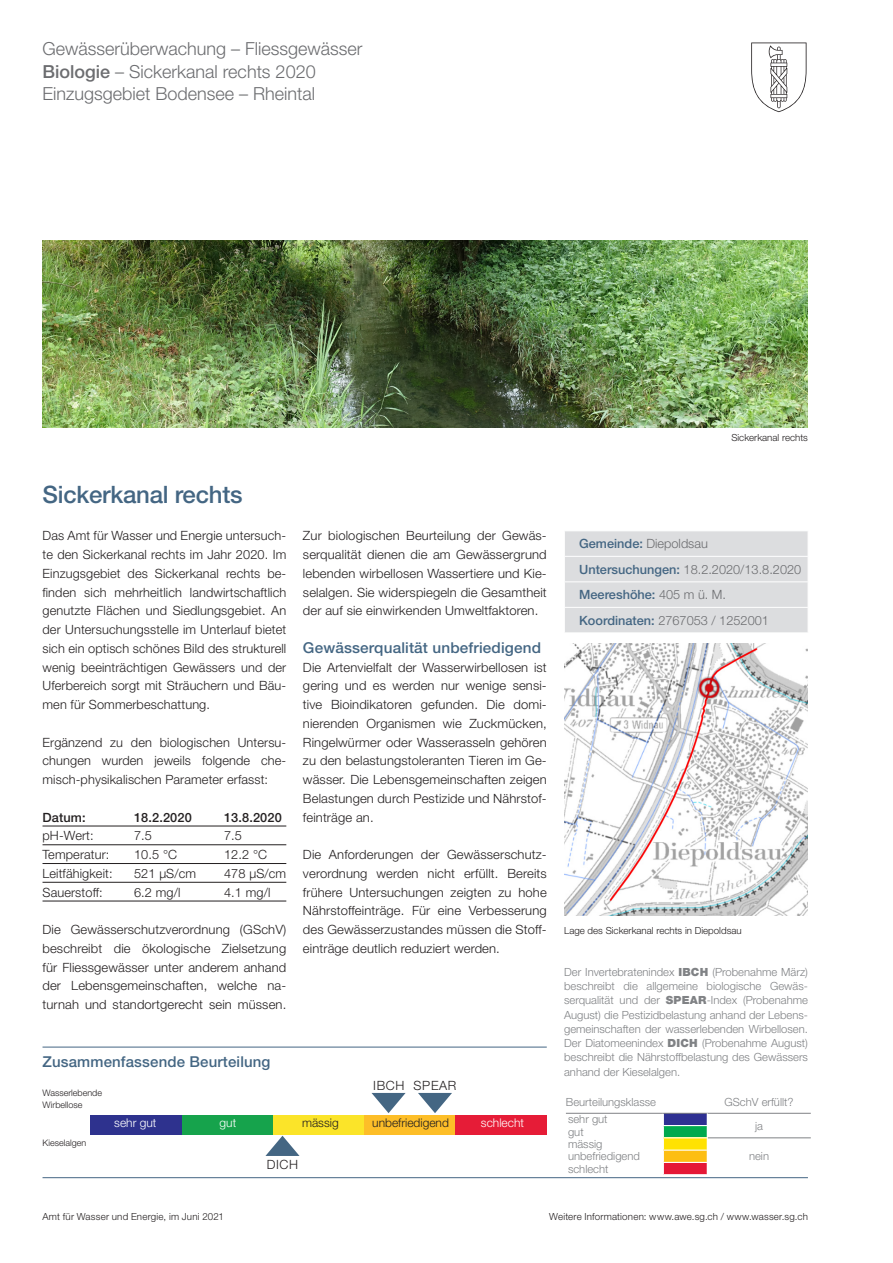
<style>
.page{position:relative;width:893px;height:1263px;background:#fff}
.page>*{position:absolute;margin:0;border:0;box-sizing:border-box;transform-origin:0 0}
.t1{font:500 24px "Helvetica Neue LT Std";letter-spacing:-.01em;color:#446683}
.t2{font:300 18px "Helvetica Neue LT Std";color:#6c6d70}
.t3{font:500 15px "Helvetica Neue LT Std";letter-spacing:.01em;color:#446683}
.t4{font:300 12.75px/18.8px "Helvetica Neue LT Std";letter-spacing:.01em;color:#231f20;text-align:justify}
.t5{font:300 12.75px "Helvetica Neue LT Std";color:#6c6d70}
.t6{font:500 12.75px "Helvetica Neue LT Std";letter-spacing:.01em;color:#231f20}
.t7{font:500 12.75px "Helvetica Neue LT Std";color:#446683}
.t8{font:300 12px "Helvetica Neue LT Std";color:#231f20}
.t9{font:300 12px "Helvetica Neue LT Std";color:#fff}
.t10{font:300 11.25px/14.2px "Helvetica Neue LT Std";color:#808285;text-align:justify}
.t11{font:300 9.75px "Helvetica Neue LT Std";letter-spacing:.01em;color:#231f20}
.t12{font:300 9px "Helvetica Neue LT Std";color:#231f20}
.s1{font-weight:500}
.s2{font-weight:500;color:#446683}
.s3{font-weight:300;color:#6c6d70}
.s4{font-weight:900}
</style>
<div class="page">
<hr style="left:43px;top:826px;width:243px;height:1px;background:#231f20">
<hr style="left:43px;top:844px;width:243px;height:1px;background:#231f20">
<hr style="left:43px;top:863px;width:243px;height:1px;background:#231f20">
<hr style="left:43px;top:882px;width:243px;height:1px;background:#231f20">
<hr style="left:43px;top:901px;width:243px;height:1px;background:#231f20">
<svg style="left:751px;top:43px;width:55px;height:69px"></svg>
<img style="left:43px;top:240px;width:765px;height:188px">
<img style="left:564px;top:644px;width:244px;height:271px">
<div style="left:565px;top:531px;width:243px;height:101px;background:#dcdddf"></div>
<div style="left:91px;top:1115px;width:91px;height:19px;background:#2e328e"></div>
<div style="left:182px;top:1115px;width:91px;height:19px;background:#16a34c"></div>
<div style="left:273px;top:1115px;width:91px;height:19px;background:#fbe429"></div>
<div style="left:364px;top:1115px;width:92px;height:19px;background:#fdbe28"></div>
<div style="left:456px;top:1115px;width:91px;height:19px;background:#e61c37"></div>
<hr style="left:43px;top:1047px;width:504px;height:1px;background:#446683">
<hr style="left:43px;top:1177px;width:765px;height:1px;background:#446683">
<div style="left:663px;top:1113px;width:44px;height:12px;background:#2e3092"></div>
<div style="left:663px;top:1125px;width:44px;height:13px;background:#00a94e"></div>
<div style="left:663px;top:1138px;width:44px;height:12px;background:#ffe201"></div>
<div style="left:663px;top:1150px;width:44px;height:12px;background:#fdbe12"></div>
<div style="left:663px;top:1162px;width:44px;height:13px;background:#e51836"></div>
<hr style="left:566px;top:1113px;width:97px;height:1px;background:#808285">
<hr style="left:663px;top:1125px;width:45px;height:1px;background:#fff">
<hr style="left:663px;top:1137px;width:45px;height:1px;background:#fff">
<hr style="left:663px;top:1149px;width:45px;height:2px;background:#fff">
<hr style="left:663px;top:1162px;width:45px;height:1px;background:#fff">
<svg style="left:663px;top:1114px;width:1px;height:60px"></svg>
<hr style="left:663px;top:1174px;width:45px;height:1px;background:#fff">
<hr style="left:663px;top:1113px;width:44px;height:1px;background:#808285">
<hr style="left:707px;top:1113px;width:104px;height:1px;background:#808285">
<hr style="left:708px;top:1137px;width:103px;height:1px;background:#808285">
<svg style="left:418px;top:1093px;width:34px;height:20px"></svg>
<svg style="left:371px;top:1093px;width:35px;height:20px"></svg>
<svg style="left:265px;top:1136px;width:35px;height:20px"></svg>
<p class="t2" style="left:43px;top:38px;width:322px">Gewässerüberwachung – Fliessgewässer</p>
<p class="t2" style="left:43px;top:60px;width:275px"><span class="s1">Biologie</span> – Sickerkanal rechts 2020</p>
<p class="t2" style="left:43px;top:83px;width:274px">Einzugsgebiet Bodensee – Rheintal</p>
<p class="t11" style="left:731px;top:431px;width:78px">Sickerkanal rechts</p>
<p class="t1" style="left:43px;top:480px;width:202px">Sickerkanal rechts</p>
<p class="t4" style="left:43px;top:526px;width:245px">Das Amt für Wasser und Energie untersuch&shy;te den Sickerkanal rechts im Jahr 2020. Im Einzugsgebiet des Sickerkanal rechts be&shy;finden sich mehrheitlich landwirtschaftlich genutzte Flächen und Siedlungsgebiet. An der Untersuchungsstelle im Unterlauf bietet sich ein optisch schönes Bild des strukturell wenig beeinträchtigen Gewässers und der Uferbereich sorgt mit Sträuchern und Bäu&shy;men für Sommerbeschattung.</p>
<p class="t4" style="left:43px;top:732px;width:245px">Ergänzend zu den biologischen Untersu&shy;chungen wurden jeweils folgende che&shy;misch-physikalischen Parameter erfasst:</p>
<p class="t6" style="left:43px;top:809px;width:45px">Datum:</p>
<p class="t6" style="left:134px;top:809px;width:59px">18.2.2020</p>
<p class="t6" style="left:224px;top:809px;width:59px">13.8.2020</p>
<p class="t4" style="left:43px;top:826px;width:53px">pH-Wert:</p>
<p class="t4" style="left:134px;top:826px;width:19px">7.5</p>
<p class="t4" style="left:224px;top:826px;width:19px">7.5</p>
<p class="t4" style="left:43px;top:845px;width:68px">Temperatur:</p>
<p class="t4" style="left:134px;top:845px;width:45px">10.5 °C</p>
<p class="t4" style="left:224px;top:845px;width:45px">12.2 °C</p>
<p class="t4" style="left:43px;top:864px;width:72px">Leitfähigkeit:</p>
<p class="t4" style="left:134px;top:864px;width:64px">521 μS/cm</p>
<p class="t4" style="left:224px;top:864px;width:64px">478 μS/cm</p>
<p class="t4" style="left:43px;top:882px;width:62px">Sauerstoff:</p>
<p class="t4" style="left:134px;top:882px;width:48px">6.2 mg/l</p>
<p class="t4" style="left:224px;top:882px;width:48px">4.1 mg/l</p>
<p class="t4" style="left:43px;top:920px;width:245px">Die Gewässerschutzverordnung (GSchV) beschreibt die ökologische Zielsetzung für Fliessgewässer unter anderem anhand der Lebensgemeinschaften, welche na&shy;turnah und standortgerecht sein müssen.</p>
<p class="t4" style="left:303px;top:526px;width:245px">Zur biologischen Beurteilung der Gewäs&shy;serqualität dienen die am Gewässergrund lebenden wirbellosen Wassertiere und Kie&shy;selalgen. Sie widerspiegeln die Gesamtheit der auf sie einwirkenden Umweltfaktoren.</p>
<p class="t3" style="left:303px;top:638px;width:240px">Gewässerqualität unbefriedigend</p>
<p class="t4" style="left:303px;top:657px;width:245px">Die Artenvielfalt der Wasserwirbellosen ist gering und es werden nur wenige sensi&shy;tive Bioindikatoren gefunden. Die domi&shy;nierenden Organismen wie Zuckmücken, Ringelwürmer oder Wasserasseln gehören zu den belastungstoleranten Tieren im Ge&shy;wässer. Die Lebensgemeinschaften zeigen Belastungen durch Pestizide und Nährstof&shy;feinträge an.</p>
<p class="t4" style="left:303px;top:845px;width:245px">Die Anforderungen der Gewässerschutz&shy;verordnung werden nicht erfüllt. Bereits frühere Untersuchungen zeigten zu hohe Nährstoffeinträge. Für eine Verbesserung des Gewässerzustandes müssen die Stoff&shy;einträge deutlich reduziert werden.</p>
<p class="t3" style="left:43px;top:1053px;width:230px">Zusammenfassende Beurteilung</p>
<p class="t12" style="left:43px;top:1088px;width:61px">Wasserlebende</p>
<p class="t12" style="left:43px;top:1100px;width:42px">Wirbellose</p>
<p class="t12" style="left:43px;top:1137px;width:45px">Kieselalgen</p>
<p class="t4" style="left:373px;top:1076px;width:33px">IBCH</p>
<p class="t4" style="left:414px;top:1076px;width:44px">SPEAR</p>
<p class="t9" style="left:114px;top:1116px;width:44px">sehr gut</p>
<p class="t9" style="left:220px;top:1116px;width:18px">gut</p>
<p class="t8" style="left:302px;top:1116px;width:38px">mässig</p>
<p class="t8" style="left:372px;top:1116px;width:78px">unbefriedigend</p>
<p class="t9" style="left:481px;top:1116px;width:45px">schlecht</p>
<p class="t4" style="left:267px;top:1155px;width:33px">DICH</p>
<p class="t5" style="left:579px;top:536px;width:130px"><span class="s2">Gemeinde:</span> Diepoldsau</p>
<p class="t5" style="left:579px;top:561px;width:224px"><span class="s2">Untersuchungen:</span> 18.2.2020/13.8.2020</p>
<p class="t7" style="left:579px;top:587px;width:148px">Meereshöhe: <span class="s3">405 m ü. M.</span></p>
<p class="t5" style="left:579px;top:612px;width:191px"><span class="s2">Koordinaten:</span> 2767053 / 1252001</p>
<p class="t11" style="left:564px;top:925px;width:179px">Lage des Sickerkanal rechts in Diepoldsau</p>
<p class="t10" style="left:564px;top:964px;width:245px">Der Invertebratenindex <span class="s4">IBCH</span> (Probenahme März) beschreibt die allgemeine biologische Gewäs&shy;serqualität und der <span class="s4">SPEAR</span>-Index (Probenahme August) die Pestizidbelastung anhand der Lebens&shy;gemeinschaften der wasserlebenden Wirbellosen.<br>Der Diatomeenindex <span class="s4">DICH</span> (Probenahme August) beschreibt die Nährstoffbelastung des Gewässers anhand der Kieselalgen.</p>
<p class="t10" style="left:566px;top:1095px;width:92px">Beurteilungsklasse</p>
<p class="t10" style="left:725px;top:1095px;width:70px">GSchV erfüllt?</p>
<p class="t10" style="left:568px;top:1112px;width:41px">sehr gut</p>
<p class="t10" style="left:755px;top:1118px;width:9px">ja</p>
<p class="t10" style="left:568px;top:1124px;width:17px">gut</p>
<p class="t10" style="left:568px;top:1137px;width:36px">mässig</p>
<p class="t10" style="left:568px;top:1149px;width:73px">unbefriedigend</p>
<p class="t10" style="left:749px;top:1149px;width:22px">nein</p>
<p class="t10" style="left:568px;top:1161px;width:42px">schlecht</p>
<p class="t11" style="left:43px;top:1211px;width:183px">Amt für Wasser und Energie, im Juni 2021</p>
<p class="t11" style="left:549px;top:1211px;width:260px">Weitere Informationen: www.awe.sg.ch / www.wasser.sg.ch</p>
</div>
